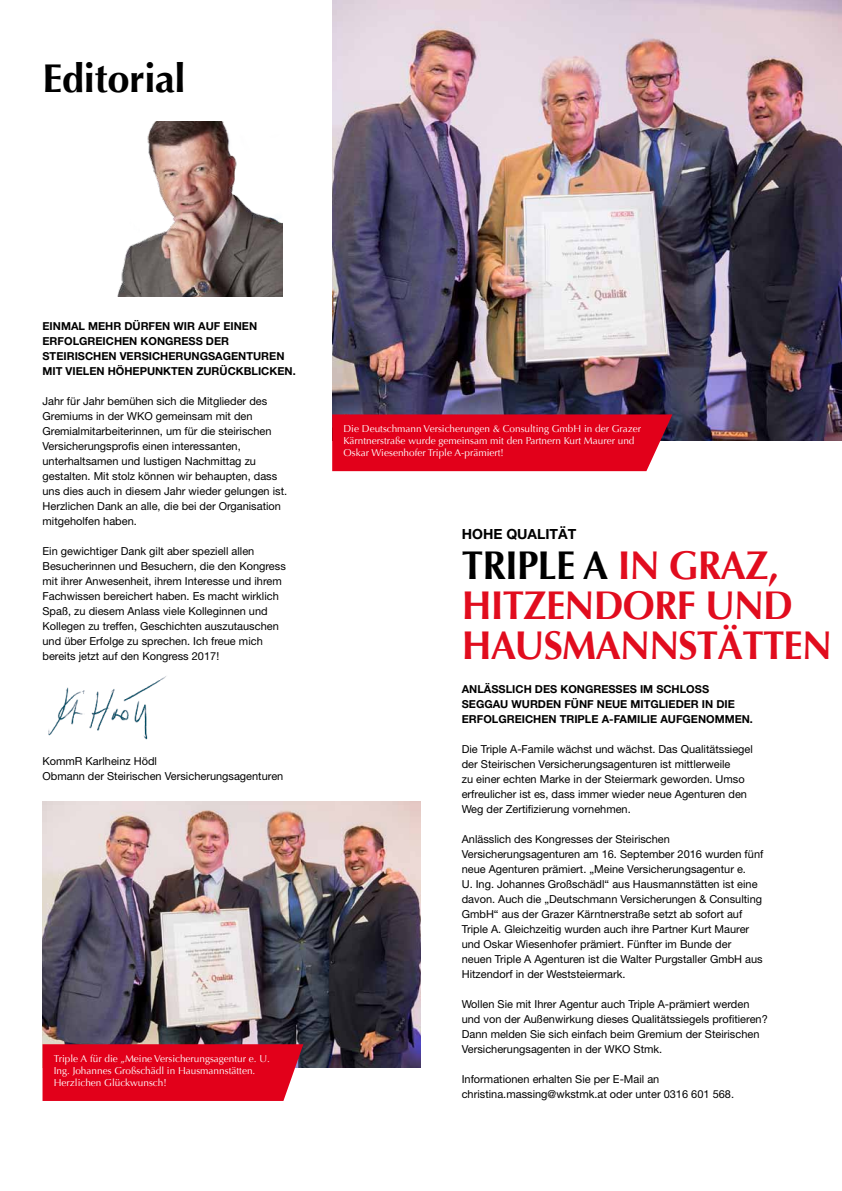
<style>
.page{position:relative;width:842px;height:1191px;background:#fff}
.page>*{position:absolute;margin:0;border:0;box-sizing:border-box;transform-origin:0 0}
.t1{font:700 40px/40px "Optima";letter-spacing:-.02em;color:#e10c1e;scale:.96 1}
.t2{font:700 40px "Optima";color:#000}
.t3{font:700 14px "Helvetica Neue";color:#000}
.t4{font:11px/15px "Helvetica Neue";color:#000}
.t5{font:700 11px "Helvetica Neue";color:#000}
.t6{font:10px/12px "Optima";color:#fff}
.s1{color:#000}
</style>
<div class="page">
<img style="left:332px;top:0;width:510px;height:441px">
<img style="left:43px;top:801px;width:378px;height:266px">
<img style="left:117px;top:121px;width:166px;height:176px">
<img style="left:48px;top:676px;width:118px;height:64px">
<div style="left:43px;top:1044px;width:260px;height:57px;background:#e2001a"></div>
<div style="left:332px;top:414px;width:340px;height:57px;background:#e2001a"></div>
<h1 class="t2" style="left:43px;top:55px;width:145px">EDITORIAL</h1>
<p class="t5" style="left:43px;top:319px;width:140px">EINMAL MEHR DÜRFEN WIR</p>
<p class="t5" style="left:198px;top:319px;width:61px">AUF EINEN</p>
<p class="t5" style="left:43px;top:334px;width:140px">ERFOLGREICHEN KONGRESS</p>
<p class="t5" style="left:206px;top:334px;width:9px">DER</p>
<p class="t5" style="left:43px;top:349px;width:21px">STEIRIS</p>
<p class="t5" style="left:85px;top:349px;width:49px">CHEN VERSI</p>
<p class="t5" style="left:152px;top:349px;width:25px">CHERU</p>
<p class="t5" style="left:192px;top:349px;width:70px">NGSAGENTURE</p>
<p class="t5" style="left:276px;top:349px;width:10px">N</p>
<p class="t5" style="left:43px;top:364px;width:99px">MIT VIELEN HÖHEPU</p>
<p class="t5" style="left:155px;top:364px;width:142px">NKTEN ZURÜCKBLICKEN.</p>
<p class="t4" style="left:43px;top:393px;width:246px">Jahr für Jahr bemühen sich die Mitglieder des Gremiums in der WKO gemeinsam mit den Gremialmitarbeiterinnen, um für die steirischen Versicherungsprofis einen interessanten, unterhaltsamen und lustigen Nachmittag zu gestalten. Mit stolz können wir behaupten, dass uns dies auch in diesem Jahr wieder gelungen ist.<br>Herzlichen Dank an alle, die bei der Organisation mitgeholfen haben.</p>
<p class="t4" style="left:43px;top:543px;width:245px">Ein gewichtiger Dank gilt aber speziell allen Besucherinnen und Besuchern, die den Kongress mit ihrer Anwesenheit, ihrem Interesse und ihrem Fachwissen bereichert haben. Es macht wirklich Spaß, zu diesem Anlass viele Kolleginnen und Kollegen zu treffen, Geschichten auszutauschen und über Erfolge zu sprechen. Ich freue mich bereits jetzt auf den Kongress 2017!</p>
<p class="t4" style="left:43px;top:753px;width:242px">KommR Karlheinz Hödl<br>Obmann der Steirischen Versicherungsagenturen</p>
<p class="t6" style="left:54px;top:1052px;width:218px">Triple A für die „Meine Versicherungsagentur e. U.<br>Ing. Johannes Großschädl in Hausmannstätten.<br>Herzlichen Glückwunsch!</p>
<p class="t6" style="left:344px;top:423px;width:299px">Die Deutschmann Versicherungen &amp; Consulting GmbH in der Grazer<br>Kärntnerstraße wurde gemeinsam mit den Partnern Kurt Maurer und<br>Oskar Wiesenhofer Triple A-prämiert!</p>
<p class="t3" style="left:462px;top:525px;width:116px">HOHE QUALITÄT</p>
<h1 class="t1" style="left:462px;top:546px;width:387px"><span class="s1">TRIPLE A</span> IN GRAZ,<br>H ITZENDORF UND<br>HAUSMANNSTÄTTEN</h1>
<p class="t5" style="left:462px;top:682px;width:82px">ANLÄSSLICH DES</p>
<p class="t5" style="left:560px;top:682px;width:42px">KONGRESSES</p>
<p class="t5" style="left:640px;top:682px;width:63px">IM SCHLOSS</p>
<p class="t5" style="left:462px;top:697px;width:59px">SEGGAU WURDE</p>
<p class="t5" style="left:553px;top:697px;width:60px">N FÜNF NEUE</p>
<p class="t5" style="left:630px;top:697px;width:43px">MITGLIEDER</p>
<p class="t5" style="left:702px;top:697px;width:22px">IN DIE</p>
<p class="t5" style="left:462px;top:712px;width:106px">ERFOLGREICHEN TRIP</p>
<p class="t5" style="left:585px;top:712px;width:140px">LE A-FAMI LIE AUFGENOMME</p>
<p class="t5" style="left:742px;top:712px;width:13px">N.</p>
<p class="t4" style="left:462px;top:741px;width:293px">Die Triple A-Famile wächst und wächst. Das Qualitätssiegel der Steirischen Versicherungsagenturen ist mittlerweile<br>zu einer echten Marke in der Steiermark geworden. Umso erfreulicher ist es, dass immer wieder neue Agenturen den Weg der Zertifizierung vornehmen.</p>
<p class="t4" style="left:462px;top:831px;width:303px">Anlässlich des Kongresses der Steirischen Versicherungsagenturen am 16. September 2016 wurden fünf neue Agenturen prämiert. „Meine Versicherungsagentur e.<br>U. Ing. Johannes Großschädl“ aus Hausmannstätten ist eine davon. Auch die „Deutschmann Versicherungen &amp; Consulting GmbH“ aus der Grazer Kärntnerstraße setzt ab sofort auf Triple A. Gleichzeitig wurden auch ihre Partner Kurt Maurer und Oskar Wiesenhofer prämiert. Fünfter im Bunde der neuen Triple A Agenturen ist die Walter Purgstaller GmbH aus Hitzendorf in der Weststeiermark.</p>
<p class="t4" style="left:462px;top:996px;width:308px">Wollen Sie mit Ihrer Agentur auch Triple A-prämiert werden und von der Außenwirkung dieses Qualitätssiegels profitieren?<br>Dann melden Sie sich einfach beim Gremium der Steirischen Versicherungsagenten in der WKO Stmk.</p>
<p class="t4" style="left:462px;top:1071px;width:274px">Informationen erhalten Sie per E-Mail an christina.massing@wkstmk.at oder unter 0316 601 568.</p>
</div>
